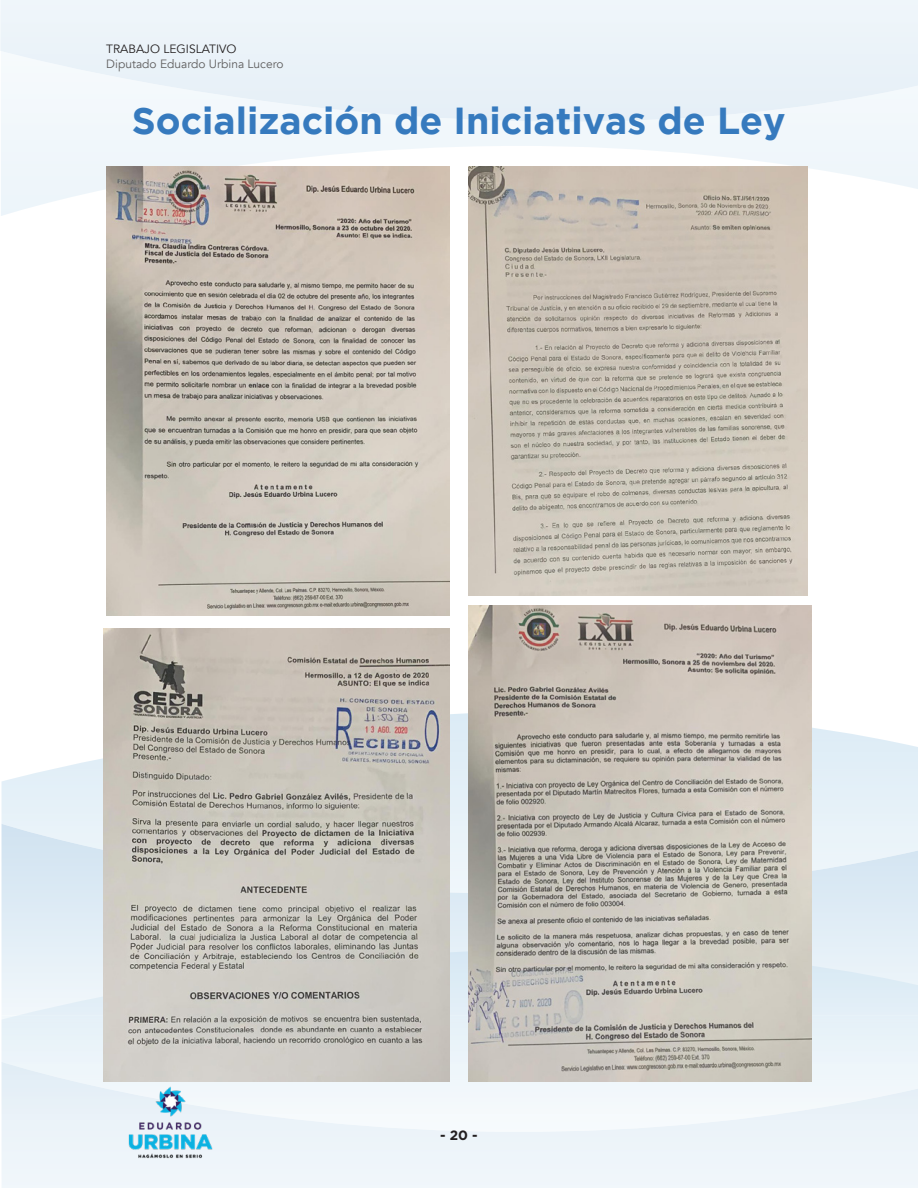
<style>
.page{position:relative;width:918px;height:1188px;background:#fff}
.page>*{position:absolute;margin:0;border:0;box-sizing:border-box;transform-origin:0 0}
.Subtitle{font:700 37.5px "Gotham";color:#367abe}
.t1{font:700 13.5px "Gotham";color:#231f20}
.t2{font:12px "Avenir";color:#5f5e5e}
.t3{font:12px "Avenir";color:#231f20}
</style>
<div class="page">
<svg style="left:2px;top:711px;width:916px;height:103px"></svg>
<div style="left:2px;top:894px;width:916px;height:55px;background:#e0edf6"></div>
<img style="left:2px;top:814px;width:916px;height:80px">
<svg style="left:2px;top:949px;width:916px;height:104px;background:#e6f0f7"></svg>
<div style="left:2px;top:1132px;width:916px;height:56px;background:#eef5fa"></div>
<svg style="left:1px;top:122px;width:917px;height:103px"></svg>
<img style="left:113px;top:1082px;width:114px;height:85px">
<img style="left:468px;top:166px;width:339px;height:429px">
<img style="left:104px;top:628px;width:346px;height:454px">
<img style="left:106px;top:166px;width:344px;height:449px">
<img style="left:468px;top:605px;width:344px;height:477px">
<p class="t3" style="left:106px;top:42px;width:132px">TRABAJO LEGISLATIVO</p>
<p class="t2" style="left:106px;top:57px;width:179px">Diputado Eduardo Urbina Lucero</p>
<p class="Subtitle" style="left:132px;top:99px;width:655px">Socialización de Iniciativas de Ley</p>
<p class="t1" style="left:440px;top:1128px;width:39px">- 20 -</p>
</div>
